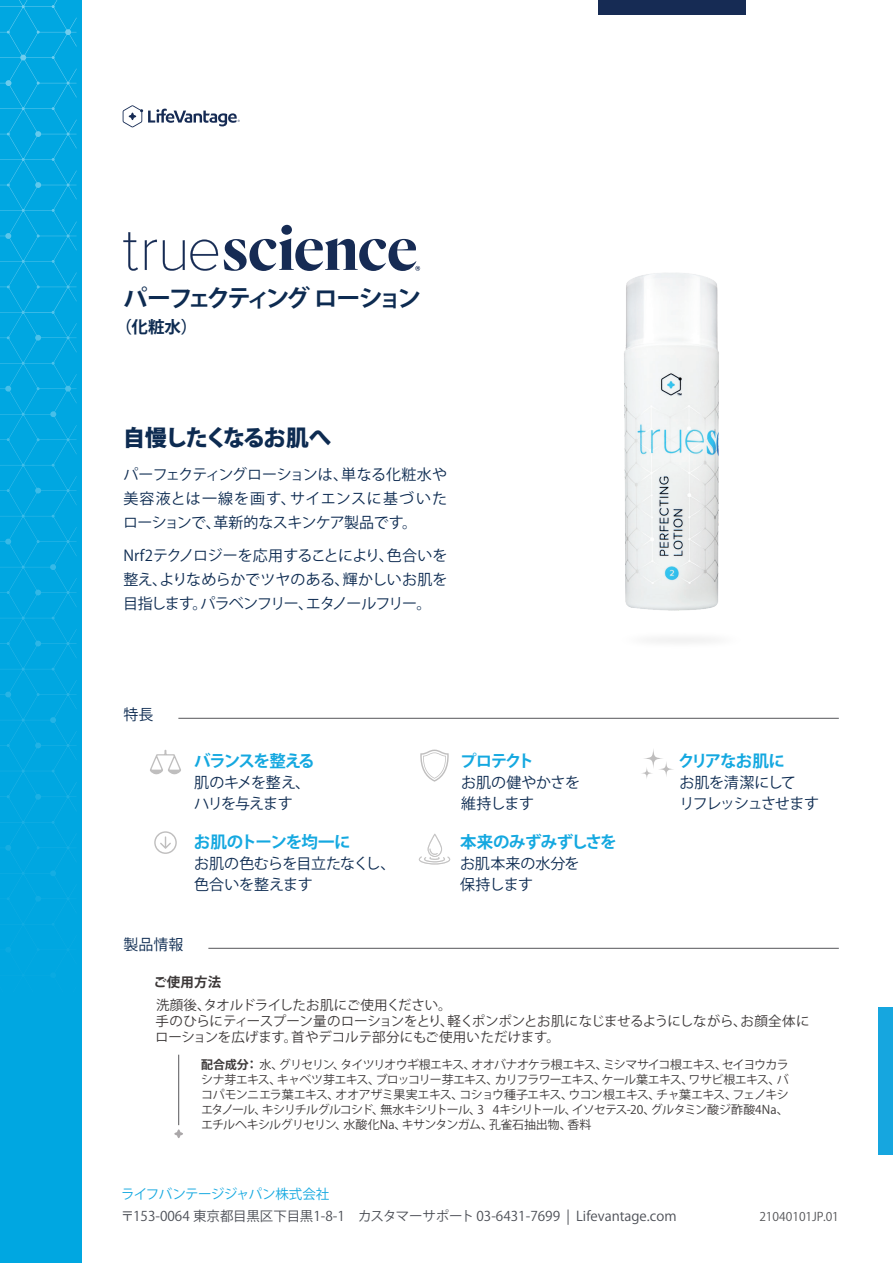
<style>
.page{position:relative;width:893px;height:1263px;background:#fff}
.page>*{position:absolute;margin:0;border:0;box-sizing:border-box;transform-origin:0 0}
.t1{font:700 24px "Koz Go Pr 6 N";letter-spacing:-.165em;color:#0d2b51}
.t2{font:800 22.5px "Koz Go Pr 6 N";letter-spacing:-.085em;color:#0d2b51}
.t3{font:700 16.5px "Koz Go Pro";letter-spacing:-.07em;color:#14a8e0}
.t4{font:700 16.5px "Koz Go Pro";letter-spacing:-.04em;color:#14a8e0}
.t5{font:700 16.5px "Koz Go Pro";letter-spacing:-.03em;color:#14a8e0}
.t6{font:700 16.5px "Koz Go Pr 6 N";color:#0d2b51}
.t7{font:15px/24px "Koz Go Pr 6 N";color:#0d2b51;text-align:justify}
.t8{font:15px/21px "Koz Go Pro";letter-spacing:-.025em;color:#0d2b51}
.t9{font:15px/21px "Koz Go Pro";letter-spacing:-.07em;color:#0d2b51}
.t10{font:15px/21px "Koz Go Pro";letter-spacing:-.055em;color:#0d2b51}
.t11{font:13.5px/16.2px "Koz Go Pr 6 N";letter-spacing:-.02em;color:#3c3838}
.t12{font:13.5px "Koz Go Pr 6 N";color:#4d5057}
.t13{font:13.5px "Koz Go Pr 6 N";letter-spacing:-.03em;color:#14a8e0}
.t14{font:700 13.5px "Koz Go Pr 6 N";letter-spacing:.01em;color:#3c3838}
.t15{font:12px/15px "Koz Go Pro";letter-spacing:-.03em;color:#3c3838;text-align:justify}
.t16{font:12px "Koz Go Pr 6 N";color:#555659}
.s1{font-family:"Koz Go Pr 6 N";font-weight:700}
</style>
<div class="page">
<div style="left:0;top:0;width:82px;height:1262px;background:#00a7e1"></div>
<img style="left:0;top:0;width:57px;height:592px">
<div style="left:598px;top:0;width:147px;height:14px;background:#162b54"></div>
<div style="left:879px;top:1007px;width:14px;height:147px;background:#16a6df"></div>
<svg style="left:123px;top:105px;width:117px;height:22px"></svg>
<hr style="left:208px;top:948px;width:631px;height:1px;background:#555659">
<img style="left:624px;top:273px;width:95px;height:338px">
<hr style="left:178px;top:718px;width:661px;height:1px;background:#555659">
<svg style="left:123px;top:232px;width:15px;height:39px"></svg>
<svg style="left:145px;top:240px;width:12px;height:30px"></svg>
<svg style="left:163px;top:239px;width:55px;height:32px"></svg>
<svg style="left:224px;top:225px;width:196px;height:46px"></svg>
<svg style="left:174px;top:1129px;width:9px;height:9px"></svg>
<hr style="left:178px;top:1055px;width:1px;height:70px;background:#555659">
<svg style="left:150px;top:750px;width:31px;height:25px"></svg>
<svg style="left:154px;top:831px;width:23px;height:23px"></svg>
<svg style="left:420px;top:750px;width:29px;height:32px"></svg>
<svg style="left:418px;top:834px;width:32px;height:30px"></svg>
<svg style="left:642px;top:749px;width:31px;height:29px"></svg>
<h1 class="t1" style="left:123px;top:285px;width:299px">パーフェクティング ローション</h1>
<h3 class="t6" style="left:115px;top:317px;width:83px">（化粧水）</h3>
<h2 class="t2" style="left:123px;top:425px;width:210px">自慢したくなるお肌へ</h2>
<p class="t7" style="left:123px;top:463px;width:326px">パーフェクティングローションは、単なる化粧水や美容液とは一線を画す、サイエンスに基づいたローションで、革新的なスキンケア製品です。</p>
<p class="t7" style="left:123px;top:543px;width:326px">Nrf2テクノロジーを応用することにより、色合いを整え、よりなめらかでツヤのある、輝かしいお肌を目指します。パラベンフリー、エタノールフリー。</p>
<p class="t7" style="left:123px;top:703px;width:31px">特長</p>
<h3 class="t3" style="left:194px;top:751px;width:122px">バランスを整える</h3>
<p class="t10" style="left:194px;top:773px;width:117px">肌のキメを整え、ハリを与えます</p>
<h3 class="t4" style="left:194px;top:831px;width:158px">お肌のトーンを均一に</h3>
<p class="t8" style="left:194px;top:853px;width:203px">お肌の色むらを目立たなくし、色合いを整えます</p>
<p class="t7" style="left:123px;top:933px;width:61px">製品情報</p>
<h3 class="t3" style="left:460px;top:751px;width:75px">プロテクト</h3>
<p class="t8" style="left:461px;top:773px;width:120px">お肌の健やかさを維持します</p>
<h3 class="t5" style="left:460px;top:831px;width:158px">本来のみずみずしさを</h3>
<p class="t8" style="left:460px;top:853px;width:121px">お肌本来の水分を保持します</p>
<h3 class="t3" style="left:678px;top:751px;width:108px">クリアなお肌に</h3>
<p class="t9" style="left:680px;top:773px;width:141px">お肌を清潔にして<br>リフレッシュさせます</p>
<p class="t14" style="left:153px;top:975px;width:69px">ご使用方法</p>
<p class="t11" style="left:155px;top:997px;width:656px">洗顔後、タオルドライしたお肌にご使用ください。<br>手のひらにティースプーン量のローションをとり、軽くポンポンとお肌になじませるようにしながら、お顔全体にローションを広げます。首やデコルテ部分にもご使用いただけます。</p>
<p class="t15" style="left:201px;top:1057px;width:589px"><span class="s1">配合成分：</span> 水、グリセリン、タイツリオウギ根エキス、オオバナオケラ根エキス、ミシマサイコ根エキス、セイヨウカラシナ芽エキス、キャベツ芽エキス、ブロッコリー芽エキス、カリフラワーエキス、ケール葉エキス、ワサビ根エキス、バコパモンニエラ葉エキス、オオアザミ果実エキス、コショウ種子エキス、ウコン根エキス、チャ葉エキス、フェノキシエタノール、キシリチルグルコシド、無水キシリトール、3 4キシリトール、イソセテス-20、グルタミン酸ジ酢酸4Na、エチルヘキシルグリセリン、水酸化Na、キサンタンガム、孔雀石抽出物、香料</p>
<p class="t13" style="left:121px;top:1186px;width:210px">ライフバンテージジャパン株式会社</p>
<p class="t12" style="left:121px;top:1209px;width:557px">〒153-0064 東京都目黒区下目黒1-8-1　カスタマーサポート 03-6431-7699 | Lifevantage.com</p>
<p class="t16" style="left:759px;top:1210px;width:81px">21040101JP.01</p>
</div>
